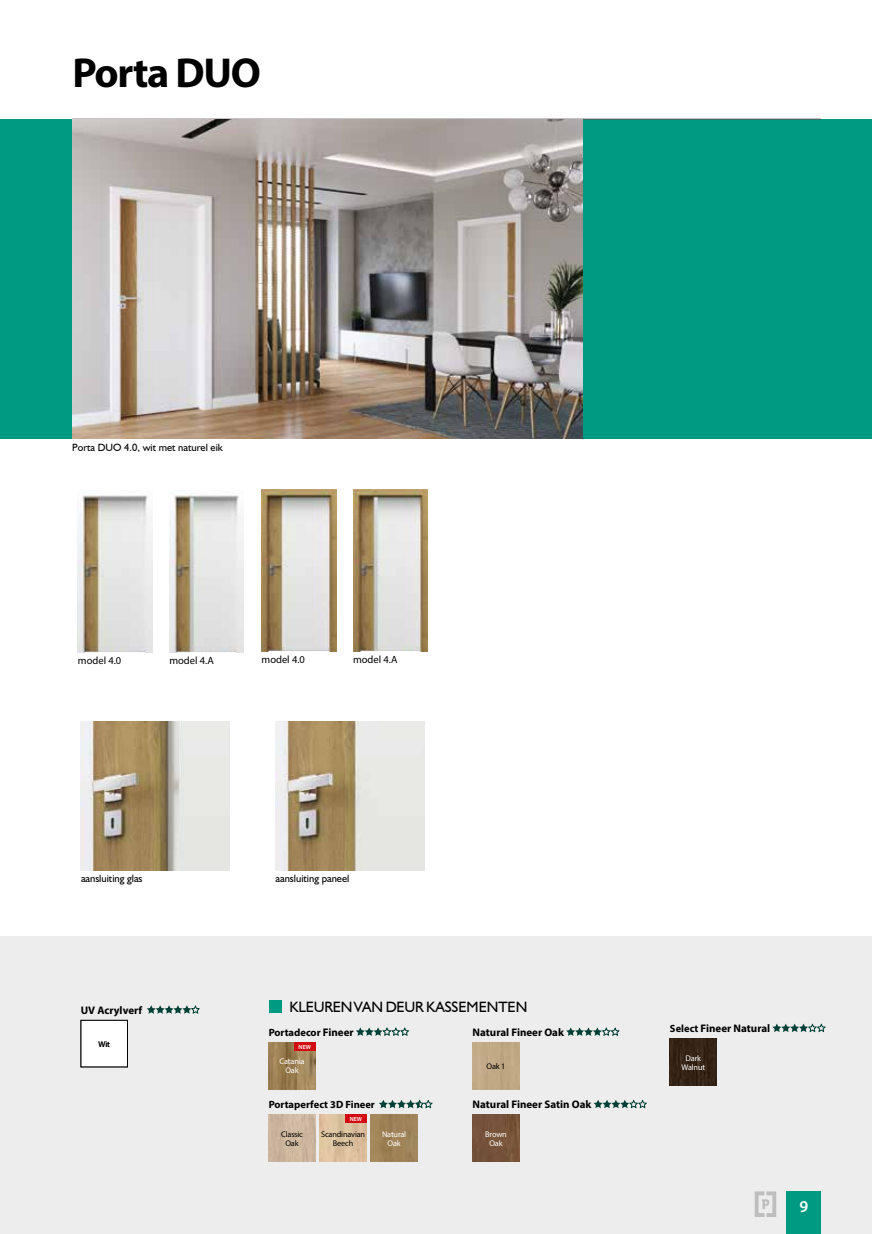
<style>
.page{position:relative;width:872px;height:1234px;background:#fff}
.page>*{position:absolute;margin:0;border:0;box-sizing:border-box;transform-origin:0 0}
.t1{font:700 42px "Myriad Pro";letter-spacing:-.03em;color:#000}
.t2{font:600 16.5px "Myriad Pro";color:#fff}
.t3{font:15px "Humanist 521 BT";letter-spacing:-.015em;color:#000}
.t4{font:700 10.95px "Myriad Pro";color:#000}
.t5{font:10.5px "Humanist 521 BT";color:#000}
.t6{font:700 10.5px "Myriad Pro";color:#000}
.t7{font:10.5px "Myriad Pro";color:#000}
.t8{font:8.25px/9px "Myriad Pro";letter-spacing:-.02em;color:#fff;text-align:center}
.t9{font:8.25px/9px "Myriad Pro";letter-spacing:-.02em;color:#000;text-align:center}
.t10{font:600 6px "Myriad Pro";letter-spacing:.005em;color:#fff}
.s1{font-size:10.95px}
.s2{font-size:10.5px}
</style>
<div class="page">
<div style="left:0;top:935px;width:872px;height:298px;background:#ededed"></div>
<div style="left:0;top:119px;width:872px;height:319px;background:#009982"></div>
<div style="left:787px;top:1191px;width:34px;height:42px;background:#009982"></div>
<svg style="left:754px;top:1191px;width:22px;height:25px"></svg>
<hr style="left:72px;top:119px;width:749px;height:1px;background:#575756">
<img style="left:72px;top:119px;width:511px;height:319px">
<img style="left:78px;top:490px;width:74px;height:162px">
<img style="left:169px;top:493px;width:75px;height:159px">
<img style="left:261px;top:489px;width:75px;height:162px">
<img style="left:353px;top:489px;width:74px;height:162px">
<img style="left:81px;top:721px;width:149px;height:149px">
<img style="left:275px;top:721px;width:149px;height:149px">
<svg style="left:147px;top:1005px;width:53px;height:9px"></svg>
<div style="left:81px;top:1020px;width:46px;height:46px;background:#fff"></div>
<div style="left:81px;top:1019px;width:47px;height:47px;border:1px solid #000"></div>
<img style="left:269px;top:1042px;width:46px;height:46px">
<svg style="left:356px;top:1027px;width:54px;height:9px"></svg>
<div style="left:294px;top:1042px;width:21px;height:8px;background:#d20a11"></div>
<img style="left:269px;top:1114px;width:46px;height:47px">
<img style="left:371px;top:1114px;width:46px;height:47px">
<img style="left:320px;top:1114px;width:46px;height:47px">
<svg style="left:379px;top:1099px;width:54px;height:9px"></svg>
<div style="left:345px;top:1114px;width:21px;height:8px;background:#d20a11"></div>
<img style="left:670px;top:1038px;width:46px;height:46px">
<svg style="left:772px;top:1023px;width:54px;height:9px"></svg>
<img style="left:472px;top:1114px;width:47px;height:47px">
<img style="left:472px;top:1042px;width:47px;height:46px">
<svg style="left:566px;top:1027px;width:54px;height:9px"></svg>
<svg style="left:593px;top:1099px;width:54px;height:9px"></svg>
<div style="left:269px;top:1000px;width:12px;height:12px;background:#009982"></div>
<h1 class="t1" style="left:72px;top:46px;width:190px">Porta DUO</h1>
<p class="t5" style="left:72px;top:440px;width:152px">Porta DUO 4.0, wit met naturel eik</p>
<p class="t7" style="left:78px;top:654px;width:45px">model 4.0</p>
<p class="t7" style="left:169px;top:654px;width:46px">model 4.A</p>
<p class="t7" style="left:261px;top:653px;width:45px">model 4.0</p>
<p class="t7" style="left:353px;top:653px;width:46px">model 4.A</p>
<p class="t5" style="left:81px;top:872px;width:63px">aansluiting glas</p>
<p class="t5" style="left:276px;top:872px;width:75px">aansluiting paneel</p>
<p class="t4" style="left:81px;top:1002px;width:63px">UV Acrylverf</p>
<p class="t9" style="left:99px;top:1039px;width:13px">Wit</p>
<h3 class="t3" style="left:290px;top:997px;width:239px">KLEUREN VAN DEUR KASSEMENTEN</h3>
<p class="t6" style="left:269px;top:1025px;width:86px">Portadecor <span class="s1">Fineer</span></p>
<p class="t8" style="left:280px;top:1056px;width:26px">Catania<br>Oak</p>
<p class="t10" style="left:299px;top:1042px;width:14px">NEW</p>
<p class="t4" style="left:472px;top:1024px;width:93px">Natural Fineer Oak</p>
<p class="t9" style="left:486px;top:1061px;width:20px">Oak 1</p>
<p class="t6" style="left:269px;top:1097px;width:108px">Portaperfect 3D Fineer</p>
<p class="t10" style="left:350px;top:1114px;width:14px">NEW</p>
<p class="t9" style="left:321px;top:1128px;width:46px">Scandinavian<br>Beech</p>
<p class="t9" style="left:281px;top:1128px;width:23px">Classic<br>Oak</p>
<p class="t8" style="left:382px;top:1128px;width:26px">Natural<br>Oak</p>
<p class="t4" style="left:472px;top:1097px;width:120px">Natural Fineer Satin Oak</p>
<p class="t8" style="left:485px;top:1128px;width:23px">Brown<br>Oak</p>
<p class="t4" style="left:670px;top:1020px;width:102px"><span class="s2">Select</span> Fineer Natural</p>
<p class="t8" style="left:681px;top:1052px;width:25px">Dark<br>Walnut</p>
<h2 class="t2" style="left:799px;top:1195px;width:10px">9</h2>
</div>
